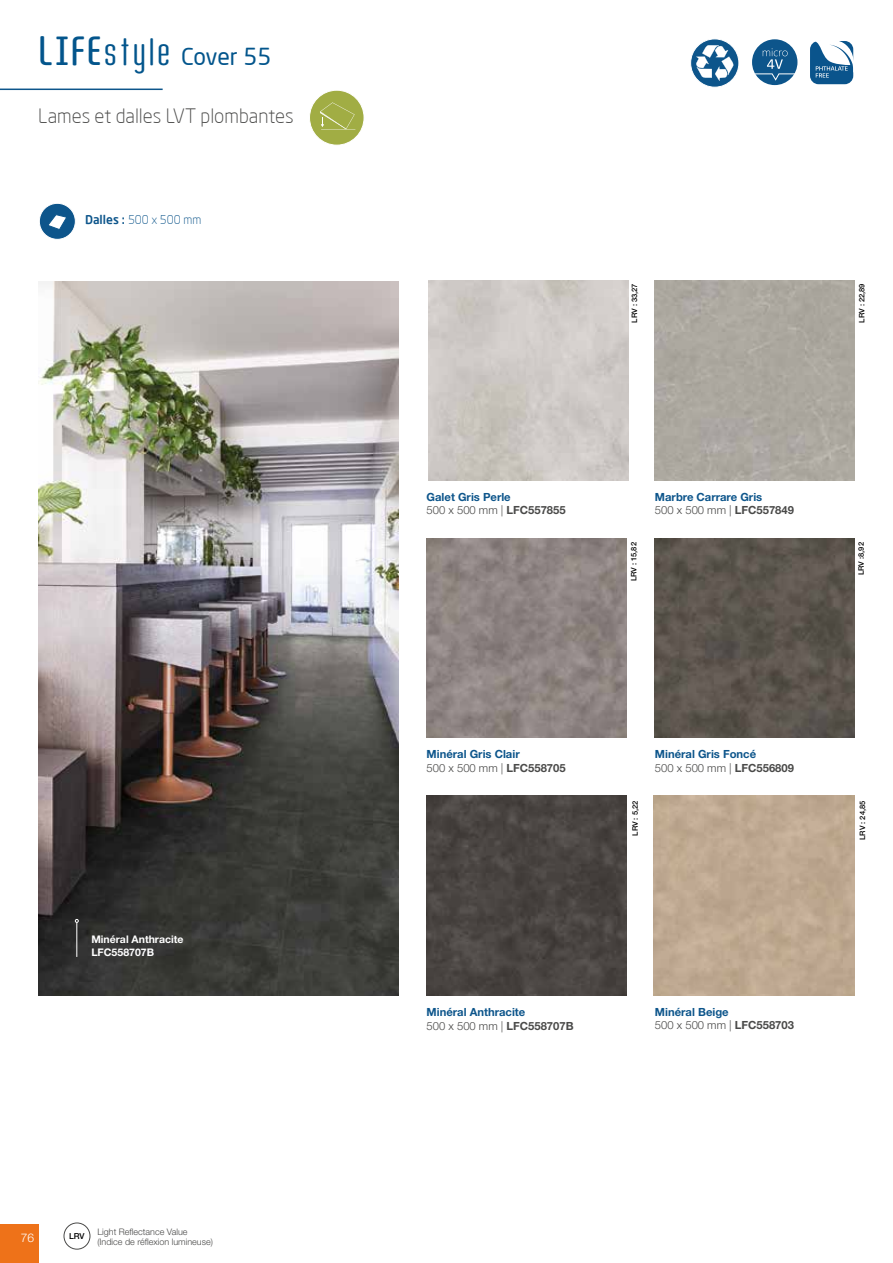
<style>
.page{position:relative;width:893px;height:1263px;background:#fff}
.page>*{position:absolute;margin:0;border:0;box-sizing:border-box;transform-origin:0 0}
.t1{font:22.95px "Neo Sans Pro";letter-spacing:-.01em;color:#03558c}
.t2{font:300 19.5px "Neo Sans Pro";color:#4a4a49}
.t3{font:300 12px "Neo Sans Pro";color:#0d558b}
.t4{font:300 12px "Helvetica Neue LT Std";color:#fff}
.t5{font:700 11.25px/13.5px "Helvetica Neue LT Std";color:#0d558b}
.t6{font:700 10.5px/12.6px "Helvetica Neue LT Std";color:#fff}
.t7{font:300 9px/10.8px "Helvetica Neue LT Std";color:#4a4a49}
.t8{font:500 8.25px "Helvetica Neue LT Pro";color:#000}
.t9{font:500 7.5px "Helvetica Neue LT Pro";color:#000}
.s1{font-family:"Quota Bold Cond.";font-size:35.7px}
.s2{font-family:"Quota Regular Cond.";font-size:35.7px}
.s3{font-weight:500}
.s4{font-weight:300;color:#4a4a49}
.s5{color:#4a4a49}
</style>
<div class="page">
<img style="left:38px;top:282px;width:360px;height:713px">
<img style="left:427px;top:795px;width:199px;height:200px">
<img style="left:655px;top:538px;width:200px;height:200px">
<div style="left:0;top:1224px;width:38px;height:39px;background:#ee7219"></div>
<hr style="left:76px;top:922px;width:1px;height:35px;background:#fff">
<svg style="left:75px;top:919px;width:4px;height:4px"></svg>
<hr style="left:0;top:89px;width:163px;height:1px;background:#0d558b">
<div style="left:309px;top:90px;width:55px;height:55px;background:#a1ad44;border:1px solid #fff;border-radius:50%"></div>
<svg style="left:320px;top:102px;width:35px;height:28px"></svg>
<div style="left:39px;top:203px;width:37px;height:37px;background:#0d558b;border:1px solid #fff;border-radius:50%"></div>
<svg style="left:49px;top:214px;width:17px;height:16px"></svg>
<div style="left:64px;top:1223px;width:26px;height:26px;border:1px solid #4a4a49;border-radius:50%"></div>
<svg style="left:690px;top:39px;width:49px;height:48px"></svg>
<svg style="left:695px;top:45px;width:39px;height:36px"></svg>
<div style="left:752px;top:39px;width:45px;height:46px;background:#0d558b;border-radius:50%"></div>
<svg style="left:754px;top:48px;width:42px;height:33px"></svg>
<div style="left:810px;top:41px;width:43px;height:43px;background:#0a548c;border-radius:8px"></div>
<svg style="left:815px;top:41px;width:39px;height:37px"></svg>
<h1 class="t1" style="left:38px;top:42px;width:235px"><span class="s1">LIFE</span><span class="s2">style</span> Cover 55</h1>
<h2 class="t2" style="left:38px;top:104px;width:257px">Lames et dalles LVT plombantes</h2>
<p class="t3" style="left:85px;top:213px;width:118px"><span class="s3">Dalles :</span> 500 x 500 mm</p>
<p class="t6" style="left:91px;top:933px;width:94px">Minéral Anthracite<br>LFC558707B</p>
<p class="t4" style="left:21px;top:1230px;width:15px">76</p>
<p class="t8" style="left:69px;top:1231px;width:17px">LRV</p>
<p class="t7" style="left:97px;top:1226px;width:117px">Light Reflectance Value (Indice de réflexion lumineuse)</p>
<p class="t9" style="left:630px;top:323px;width:41px;rotate:-90deg">LRV : 33,27</p>
<p class="t9" style="left:857px;top:323px;width:41px;rotate:-90deg">LRV : 22,89</p>
<p class="t5" style="left:427px;top:490px;width:141px">Galet Gris Perle<br><span class="s4">500 x 500 mm |</span> <span class="s5">LFC557855</span></p>
<p class="t5" style="left:655px;top:490px;width:141px">Marbre Carrare Gris<br><span class="s4">500 x 500 mm |</span> <span class="s5">LFC557849</span></p>
<p class="t9" style="left:629px;top:581px;width:41px;rotate:-90deg">LRV : 15,82</p>
<p class="t9" style="left:857px;top:575px;width:34px;rotate:-90deg">LRV :8,92</p>
<p class="t5" style="left:427px;top:747px;width:141px">Minéral Gris Clair<br><span class="s4">500 x 500 mm |</span> <span class="s5">LFC558705</span></p>
<p class="t5" style="left:655px;top:747px;width:141px">Minéral Gris Foncé<br><span class="s4">500 x 500 mm |</span> <span class="s5">LFC556809</span></p>
<p class="t9" style="left:631px;top:836px;width:36px;rotate:-90deg">LRV : 5,22</p>
<p class="t9" style="left:858px;top:840px;width:41px;rotate:-90deg">LRV : 24,85</p>
<p class="t5" style="left:427px;top:1005px;width:148px">Minéral Anthracite<br><span class="s4">500 x 500 mm |</span> <span class="s5">LFC558707B</span></p>
<p class="t5" style="left:655px;top:1004px;width:141px">Minéral Beige<br><span class="s4">500 x 500 mm |</span> <span class="s5">LFC558703</span></p>
</div>
